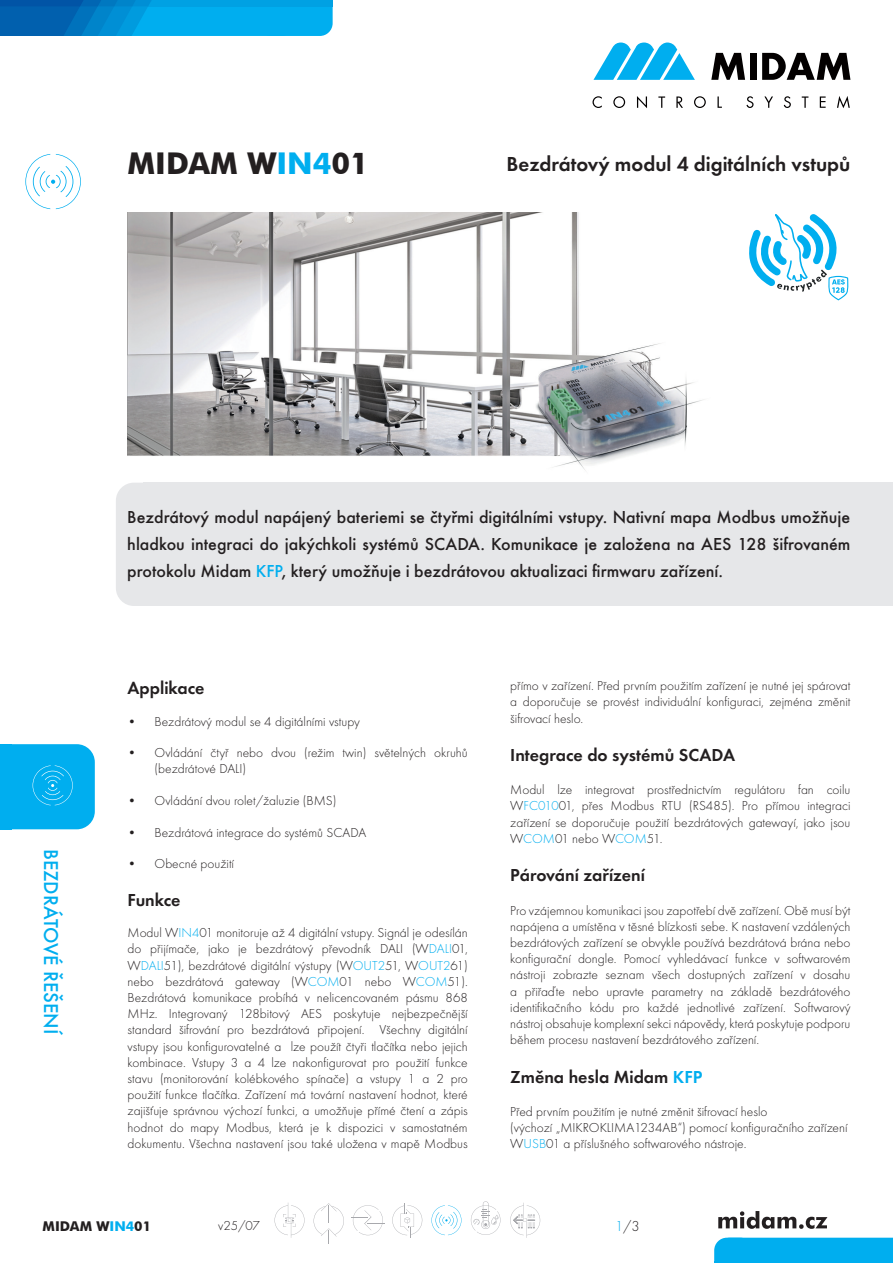
<style>
.page{position:relative;width:893px;height:1263px;background:#fff}
.page>*{position:absolute;margin:0;border:0;box-sizing:border-box;transform-origin:0 0}
.t1{font:700 30px "Futura BT";color:#231f20}
.t2{font:600 21px "Futura TOT";color:#231f20}
.t3{font:500 20.85px "Futura TOT";color:#00aeef}
.t4{font:500 18px/27px "Futura TOT";color:#231f20;text-align:justify}
.t5{font:600 18px "Futura TOT";color:#231f20}
.t6{font:15px "Futura TOT Ligh";color:#231f20}
.t7{font:13.5px/16.2px "Futura TOT Ligh";color:#231f20;text-align:justify}
.t8{font:700 13.5px "Futura BT";color:#231f20}
.s1{color:#00aeef}
</style>
<div class="page">
<svg style="left:12px;top:744px;width:83px;height:85px;background:#0ab1ef"></svg>
<div style="left:0;top:744px;width:12px;height:85px;background:#00aeef"></div>
<svg style="left:392px;top:1203px;width:31px;height:35px"></svg>
<svg style="left:351px;top:1205px;width:34px;height:30px"></svg>
<svg style="left:275px;top:1203px;width:29px;height:35px"></svg>
<svg style="left:314px;top:1203px;width:30px;height:41px"></svg>
<svg style="left:471px;top:1201px;width:29px;height:34px"></svg>
<svg style="left:431px;top:1205px;width:30px;height:30px"></svg>
<svg style="left:510px;top:1203px;width:30px;height:35px"></svg>
<svg style="left:25px;top:154px;width:56px;height:55px"></svg>
<div style="left:116px;top:483px;width:142px;height:123px;background:#e6e7e9;border-radius:18px"></div>
<div style="left:144px;top:483px;width:749px;height:123px;background:#e6e7e9"></div>
<img style="left:128px;top:213px;width:576px;height:258px">
<svg style="left:749px;top:214px;width:100px;height:86px"></svg>
<svg style="left:593px;top:43px;width:102px;height:37px"></svg>
<svg style="left:711px;top:53px;width:34px;height:27px"></svg>
<div style="left:749px;top:53px;width:7px;height:27px;background:#030000"></div>
<svg style="left:762px;top:53px;width:88px;height:27px"></svg>
<svg style="left:592px;top:96px;width:10px;height:12px"></svg>
<svg style="left:613px;top:96px;width:12px;height:12px"></svg>
<svg style="left:637px;top:96px;width:10px;height:12px"></svg>
<svg style="left:658px;top:96px;width:7px;height:12px"></svg>
<svg style="left:676px;top:96px;width:7px;height:12px"></svg>
<svg style="left:694px;top:96px;width:12px;height:12px"></svg>
<svg style="left:717px;top:96px;width:5px;height:12px"></svg>
<svg style="left:746px;top:96px;width:7px;height:12px"></svg>
<svg style="left:764px;top:96px;width:9px;height:12px"></svg>
<svg style="left:784px;top:96px;width:7px;height:12px"></svg>
<svg style="left:802px;top:96px;width:6px;height:12px"></svg>
<svg style="left:820px;top:96px;width:6px;height:12px"></svg>
<svg style="left:837px;top:96px;width:13px;height:12px"></svg>
<svg style="left:718px;top:1211px;width:109px;height:18px"></svg>
<div style="left:714px;top:1238px;width:179px;height:25px;background:#00aeef"></div>
<hr style="left:714px;top:1261px;width:132px;height:2px;background:#00aeef">
<svg style="left:0;top:0;width:333px;height:36px;background:#0192d7"></svg>
<h1 class="t1" style="left:128px;top:145px;width:243px">MIDAM W<span class="s1">IN4</span>01</h1>
<h2 class="t2" style="left:506px;top:151px;width:345px">Bezdrátový modul 4 digitálních vstupů</h2>
<h3 class="t3" style="left:63px;top:849px;width:188px;rotate:90deg">BEZDRÁTOVÉ ŘEŠENÍ</h3>
<p class="t4" style="left:127px;top:504px;width:725px">Bezdrátový modul napájený bateriemi se čtyřmi digitálními vstupy. Nativní mapa Modbus umožňuje hladkou integraci do jakýchkoli systémů SCADA. Komunikace je založena na AES 128 šifrovaném protokolu Midam <span class="s1">KFP</span>, který umožňuje i bezdrátovou aktualizaci firmwaru zařízení.</p>
<h3 class="t5" style="left:128px;top:677px;width:78px">Applikace</h3>
<p class="t7" style="left:128px;top:713px;width:234px">• Bezdrátový modul se 4 digitálními vstupy</p>
<p class="t7" style="left:155px;top:745px;width:315px;text-indent:-27px">• Ovládání čtyř nebo dvou (režim twin) světelných okruhů (bezdrátové DALI)</p>
<p class="t7" style="left:128px;top:793px;width:210px">• Ovládání dvou rolet/žaluzie (BMS)</p>
<p class="t7" style="left:128px;top:824px;width:240px">• Bezdrátová integrace do systémů SCADA</p>
<p class="t7" style="left:128px;top:856px;width:108px">• Obecné použití</p>
<h3 class="t5" style="left:128px;top:889px;width:55px">Funkce</h3>
<p class="t7" style="left:128px;top:925px;width:342px">Modul W<span class="s1">IN4</span>01 monitoruje až 4 digitální vstupy. Signál je odesílán do přijímače, jako je bezdrátový převodník DALI (W<span class="s1">DALI</span>01, W<span class="s1">DALI</span>51), bezdrátové digitální výstupy (W<span class="s1">OUT2</span>51, W<span class="s1">OUT2</span>61) nebo bezdrátová gateway (W<span class="s1">COM</span>01 nebo W<span class="s1">COM</span>51).<br>Bezdrátová komunikace probíhá v nelicencovaném pásmu 868<br>MHz. Integrovaný 128bitový AES poskytuje nejbezpečnější standard šifrování pro bezdrátová připojení. Všechny digitální vstupy jsou konfigurovatelné a lze použít čtyři tlačítka nebo jejich kombinace. Vstupy 3 a 4 lze nakonfigurovat pro použití funkce stavu (monitorování kolébkového spínače) a vstupy 1 a 2 pro použití funkce tlačítka. Zařízení má tovární nastavení hodnot, které zajišťuje správnou výchozí funkci, a umožňuje přímé čtení a zápis hodnot do mapy Modbus, která je k dispozici v samostatném dokumentu. Všechna nastavení jsou také uložena v mapě Modbus</p>
<p class="t7" style="left:510px;top:678px;width:342px">přímo v zařízení. Před prvním použitím zařízení je nutné jej spárovat a doporučuje se provést individuální konfiguraci, zejména změnit šifrovací heslo.</p>
<h3 class="t5" style="left:510px;top:744px;width:226px">Integrace do systémů SCADA</h3>
<p class="t7" style="left:510px;top:782px;width:342px">Modul lze integrovat prostřednictvím regulátoru fan coilu W<span class="s1">FC010</span>01, přes Modbus RTU (RS485). Pro přímou integraci zařízení se doporučuje použití bezdrátových gatewayí, jako jsou W<span class="s1">COM</span>01 nebo W<span class="s1">COM</span>51.</p>
<h3 class="t5" style="left:510px;top:864px;width:136px">Párování zařízení</h3>
<p class="t7" style="left:510px;top:902px;width:342px">Pro vzájemnou komunikaci jsou zapotřebí dvě zařízení. Obě musí být napájena a umístěna v těsné blízkosti sebe. K nastavení vzdálených bezdrátových zařízení se obvykle používá bezdrátová brána nebo konfigurační dongle. Pomocí vyhledávací funkce v softwarovém nástroji zobrazte seznam všech dostupných zařízení v dosahu a přiřaďte nebo upravte parametry na základě bezdrátového identifikačního kódu pro každé jednotlivé zařízení. Softwarový nástroj obsahuje komplexní sekci nápovědy, která poskytuje podporu během procesu nastavení bezdrátového zařízení.</p>
<h3 class="t5" style="left:510px;top:1066px;width:194px">Změna hesla Midam <span class="s1">KFP</span></h3>
<p class="t7" style="left:510px;top:1103px;width:339px;text-align:left">Před prvním použitím je nutné změnit šifrovací heslo<br>(výchozí „MIKROKLIMA1234AB“) pomocí konfiguračního zařízení<br>W<span class="s1">USB</span>01 a příslušného softwarového nástroje.</p>
<p class="t8" style="left:43px;top:1218px;width:110px">MIDAM W<span class="s1">IN4</span>01</p>
<p class="t7" style="left:218px;top:1218px;width:43px">v25/07</p>
<p class="t6" style="left:615px;top:1218px;width:26px"><span class="s1">1</span>/3</p>
</div>
